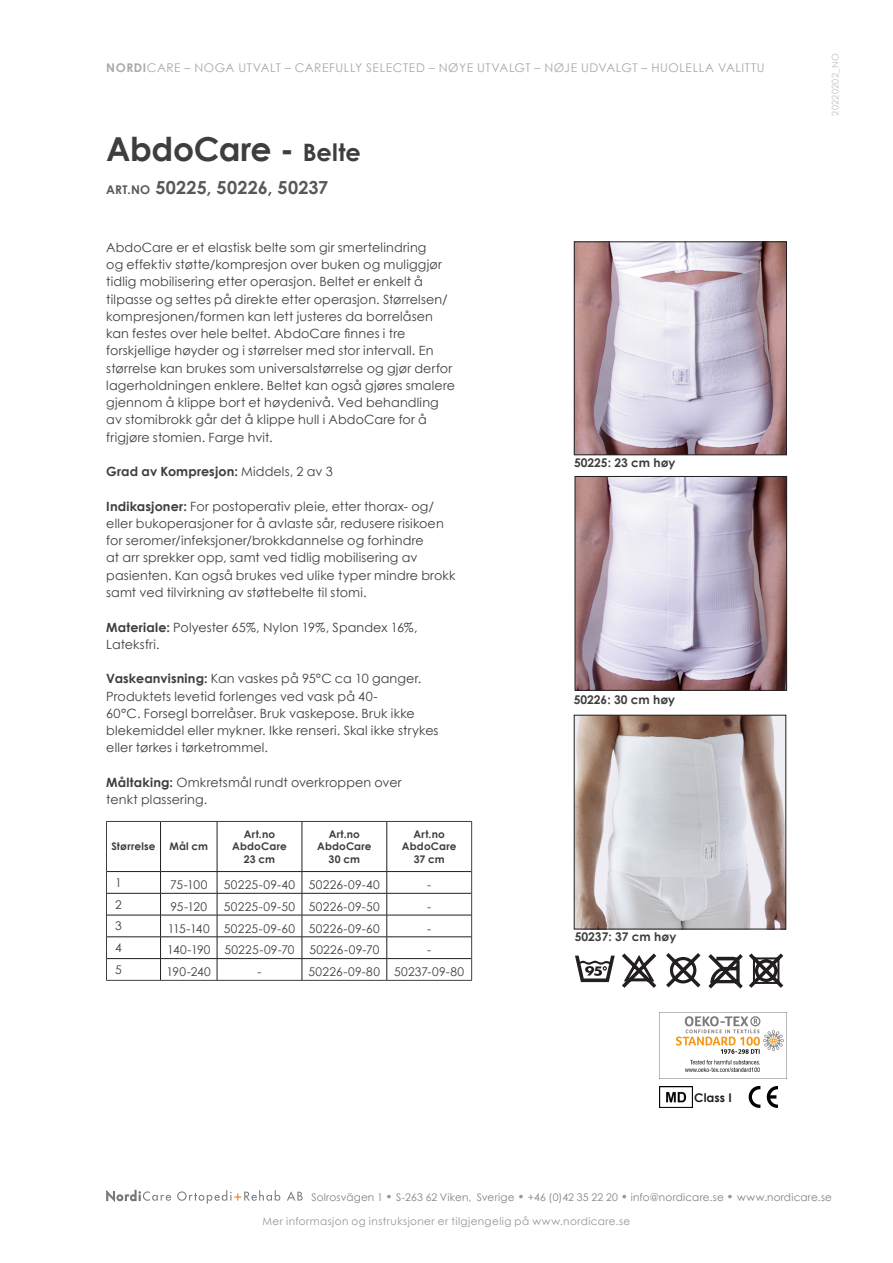
<style>
.page{position:relative;width:893px;height:1263px;background:#fff}
.page>*{position:absolute;margin:0;border:0;box-sizing:border-box;transform-origin:0 0}
.Underrubrik{font:700 33px "Century Gothic";letter-spacing:-.01em;color:#3e3e3f}
.t1{font:700 18px "Century Gothic";letter-spacing:.015em;color:#57585a}
.t2{font:12.75px/17.2px "Century Gothic";letter-spacing:.01em;color:#3e3e3f}
.t3{font:700 12.75px "Century Gothic";letter-spacing:.01em;color:#3e3e3f}
.t4{font:12px "Century Gothic";letter-spacing:.02em;color:#3e3e3f}
.t5{font:12px "Century Gothic";letter-spacing:.045em;color:#a8a9ad}
.Bildtext{font:700 12px "Century Gothic";color:#3e3e3f}
.t6{font:700 12px "Century Gothic";color:#231f20}
.t7{font:10.5px "Century Gothic";letter-spacing:.02em;color:#808285}
.t8{font:700 10.5px "Century Gothic";letter-spacing:.015em;color:#3e3e3f}
.t9{font:10.5px "Century Gothic";letter-spacing:.04em;color:#939598}
.t10{font:9px "Century Gothic";letter-spacing:.035em;color:#bcbdc0}
.s1{font-weight:700}
.s2{font-size:24px}
.s3{font-size:12px}
.s4{font-weight:400}
.s5{font-weight:700;font-size:12px;color:#939598}
</style>
<div class="page">
<img style="left:577px;top:478px;width:208px;height:210px">
<div style="left:575px;top:476px;width:212px;height:214px;border:1px solid #231f20"></div>
<img style="left:576px;top:244px;width:209px;height:209px">
<div style="left:574px;top:242px;width:213px;height:213px;border:1px solid #231f20"></div>
<svg style="left:749px;top:953px;width:34px;height:35px"></svg>
<svg style="left:575px;top:955px;width:40px;height:27px"></svg>
<svg style="left:622px;top:953px;width:34px;height:35px"></svg>
<svg style="left:666px;top:953px;width:34px;height:34px"></svg>
<svg style="left:708px;top:954px;width:35px;height:34px"></svg>
<img style="left:576px;top:717px;width:208px;height:210px">
<div style="left:574px;top:715px;width:212px;height:214px;border:1px solid #231f20"></div>
<img style="left:659px;top:1012px;width:128px;height:66px">
<svg style="left:767px;top:1086px;width:11px;height:21px"></svg>
<svg style="left:749px;top:1086px;width:11px;height:21px"></svg>
<img style="left:659px;top:1086px;width:33px;height:21px">
<svg style="left:106px;top:1190px;width:65px;height:12px"></svg>
<svg style="left:177px;top:1190px;width:103px;height:14px"></svg>
<svg style="left:287px;top:1191px;width:16px;height:9px"></svg>
<svg style="left:106px;top:821px;width:366px;height:159px"></svg>
<hr style="left:107px;top:893px;width:54px;height:1px;background:#231f20">
<hr style="left:161px;top:893px;width:56px;height:1px;background:#231f20">
<hr style="left:217px;top:893px;width:85px;height:1px;background:#231f20">
<hr style="left:302px;top:893px;width:85px;height:1px;background:#231f20">
<hr style="left:387px;top:893px;width:84px;height:1px;background:#231f20">
<hr style="left:107px;top:915px;width:54px;height:1px;background:#231f20">
<hr style="left:161px;top:915px;width:56px;height:1px;background:#231f20">
<hr style="left:217px;top:915px;width:85px;height:1px;background:#231f20">
<hr style="left:302px;top:915px;width:85px;height:1px;background:#231f20">
<hr style="left:387px;top:915px;width:84px;height:1px;background:#231f20">
<hr style="left:107px;top:936px;width:54px;height:1px;background:#231f20">
<hr style="left:161px;top:936px;width:56px;height:1px;background:#231f20">
<hr style="left:217px;top:936px;width:85px;height:1px;background:#231f20">
<hr style="left:302px;top:936px;width:85px;height:1px;background:#231f20">
<hr style="left:387px;top:936px;width:84px;height:1px;background:#231f20">
<hr style="left:107px;top:958px;width:54px;height:1px;background:#231f20">
<hr style="left:161px;top:958px;width:56px;height:1px;background:#231f20">
<hr style="left:217px;top:958px;width:85px;height:1px;background:#231f20">
<hr style="left:302px;top:958px;width:85px;height:1px;background:#231f20">
<hr style="left:387px;top:958px;width:84px;height:1px;background:#231f20">
<hr style="left:106px;top:980px;width:55px;height:1px;background:#3e3e3f">
<hr style="left:161px;top:980px;width:56px;height:1px;background:#3e3e3f">
<hr style="left:217px;top:980px;width:85px;height:1px;background:#3e3e3f">
<hr style="left:302px;top:980px;width:85px;height:1px;background:#3e3e3f">
<hr style="left:387px;top:980px;width:85px;height:1px;background:#3e3e3f">
<p class="t5" style="left:106px;top:60px;width:660px"><span class="s1">NORDI</span>CARE – NOGA UTVALT – CAREFULLY SELECTED – NØYE UTVALGT – NØJE UDVALGT – HUOLELLA VALITTU</p>
<p class="Underrubrik" style="left:106px;top:128px;width:256px">AbdoCare - <span class="s2">Belte</span></p>
<p class="t1" style="left:106px;top:176px;width:224px"><span class="s3">ART.NO</span> 50225, 50226, 50237</p>
<p class="t2" style="left:106px;top:239px;width:350px">AbdoCare er et elastisk belte som gir smertelindring<br>og effektiv støtte/kompresjon over buken og muliggjør tidlig mobilisering etter operasjon. Beltet er enkelt å tilpasse og settes på direkte etter operasjon. Størrelsen/ kompresjonen/formen kan lett justeres da borrelåsen kan festes over hele beltet. AbdoCare finnes i tre forskjellige høyder og i størrelser med stor intervall. En størrelse kan brukes som universalstørrelse og gjør derfor lagerholdningen enklere. Beltet kan også gjøres smalere gjennom å klippe bort et høydenivå. Ved behandling av stomibrokk går det å klippe hull i AbdoCare for å frigjøre stomien. Farge hvit.</p>
<p class="t3" style="left:106px;top:464px;width:228px">Grad av Kompresjon: <span class="s4">Middels, 2 av 3</span></p>
<p class="t2" style="left:106px;top:497px;width:351px"><span class="s1">Indikasjoner:</span> For postoperativ pleie, etter thorax- og/ eller bukoperasjoner for å avlaste sår, redusere risikoen for seromer/infeksjoner/brokkdannelse og forhindre<br>at arr sprekker opp, samt ved tidlig mobilisering av pasienten. Kan også brukes ved ulike typer mindre brokk samt ved tilvirkning av støttebelte til stomi.</p>
<p class="t2" style="left:106px;top:618px;width:313px"><span class="s1">Materiale:</span> Polyester 65%, Nylon 19%, Spandex 16%,<br>Lateksfri.</p>
<p class="t2" style="left:106px;top:670px;width:334px"><span class="s1">Vaskeanvisning:</span> Kan vaskes på 95°C ca 10 ganger.<br>Produktets levetid forlenges ved vask på 40-<br>60°C. Forsegl borrelåser. Bruk vaskepose. Bruk ikke blekemiddel eller mykner. Ikke renseri. Skal ikke strykes eller tørkes i tørketrommel.</p>
<p class="t2" style="left:106px;top:773px;width:297px"><span class="s1">Måltaking:</span> Omkretsmål rundt overkroppen over</p>
<p class="t2" style="left:106px;top:791px;width:102px">tenkt plassering.</p>
<p class="t8" style="left:111px;top:840px;width:46px">Størrelse</p>
<p class="t8" style="left:169px;top:840px;width:40px">Mål cm</p>
<p class="t8" style="left:244px;top:827px;width:33px">Art.no</p>
<p class="t8" style="left:232px;top:840px;width:56px">AbdoCare</p>
<p class="t8" style="left:244px;top:853px;width:33px">23 cm</p>
<p class="t8" style="left:329px;top:827px;width:33px">Art.no</p>
<p class="t8" style="left:317px;top:840px;width:56px">AbdoCare</p>
<p class="t8" style="left:329px;top:853px;width:33px">30 cm</p>
<p class="t8" style="left:414px;top:827px;width:33px">Art.no</p>
<p class="t8" style="left:402px;top:840px;width:56px">AbdoCare</p>
<p class="t8" style="left:414px;top:853px;width:33px">37 cm</p>
<p class="t4" style="left:115px;top:875px;width:8px">1</p>
<p class="t4" style="left:170px;top:877px;width:39px">75-100</p>
<p class="t4" style="left:224px;top:877px;width:73px">50225-09-40</p>
<p class="t4" style="left:309px;top:877px;width:73px">50226-09-40</p>
<p class="t4" style="left:427px;top:877px;width:5px">-</p>
<p class="t4" style="left:115px;top:897px;width:8px">2</p>
<p class="t4" style="left:170px;top:899px;width:38px">95-120</p>
<p class="t4" style="left:224px;top:899px;width:73px">50225-09-50</p>
<p class="t4" style="left:309px;top:899px;width:73px">50226-09-50</p>
<p class="t4" style="left:427px;top:899px;width:5px">-</p>
<p class="t4" style="left:115px;top:919px;width:8px">3</p>
<p class="t4" style="left:168px;top:921px;width:43px">115-140</p>
<p class="t4" style="left:224px;top:921px;width:73px">50225-09-60</p>
<p class="t4" style="left:309px;top:921px;width:73px">50226-09-60</p>
<p class="t4" style="left:427px;top:921px;width:5px">-</p>
<p class="t4" style="left:115px;top:940px;width:8px">4</p>
<p class="t4" style="left:167px;top:943px;width:45px">140-190</p>
<p class="t4" style="left:224px;top:943px;width:72px">50225-09-70</p>
<p class="t4" style="left:309px;top:943px;width:72px">50226-09-70</p>
<p class="t4" style="left:427px;top:943px;width:5px">-</p>
<p class="t4" style="left:115px;top:962px;width:8px">5</p>
<p class="t4" style="left:167px;top:964px;width:46px">190-240</p>
<p class="t4" style="left:257px;top:964px;width:5px">-</p>
<p class="t4" style="left:309px;top:964px;width:73px">50226-09-80</p>
<p class="t4" style="left:394px;top:964px;width:71px">50237-09-80</p>
<p class="Bildtext" style="left:574px;top:455px;width:103px">50225: 23 cm høy</p>
<p class="Bildtext" style="left:574px;top:692px;width:103px">50226: 30 cm høy</p>
<p class="Bildtext" style="left:575px;top:929px;width:103px">50237: 37 cm høy</p>
<p class="t6" style="left:694px;top:1090px;width:39px">Class I</p>
<p class="t10" style="left:830px;top:116px;width:64px;rotate:-90deg">20220202_NO</p>
<p class="t7" style="left:311px;top:1190px;width:522px">Solrosvägen 1 <span class="s5">•</span> S-263 62 Viken, Sverige <span class="s5">•</span> +46 (0)42 35 22 20 <span class="s5">•</span> info@nordicare.se <span class="s5">•</span> www.nordicare.se</p>
<p class="t9" style="left:263px;top:1214px;width:369px">Mer informasjon og instruksjoner er tilgjengelig på www.nordicare.se</p>
</div>
